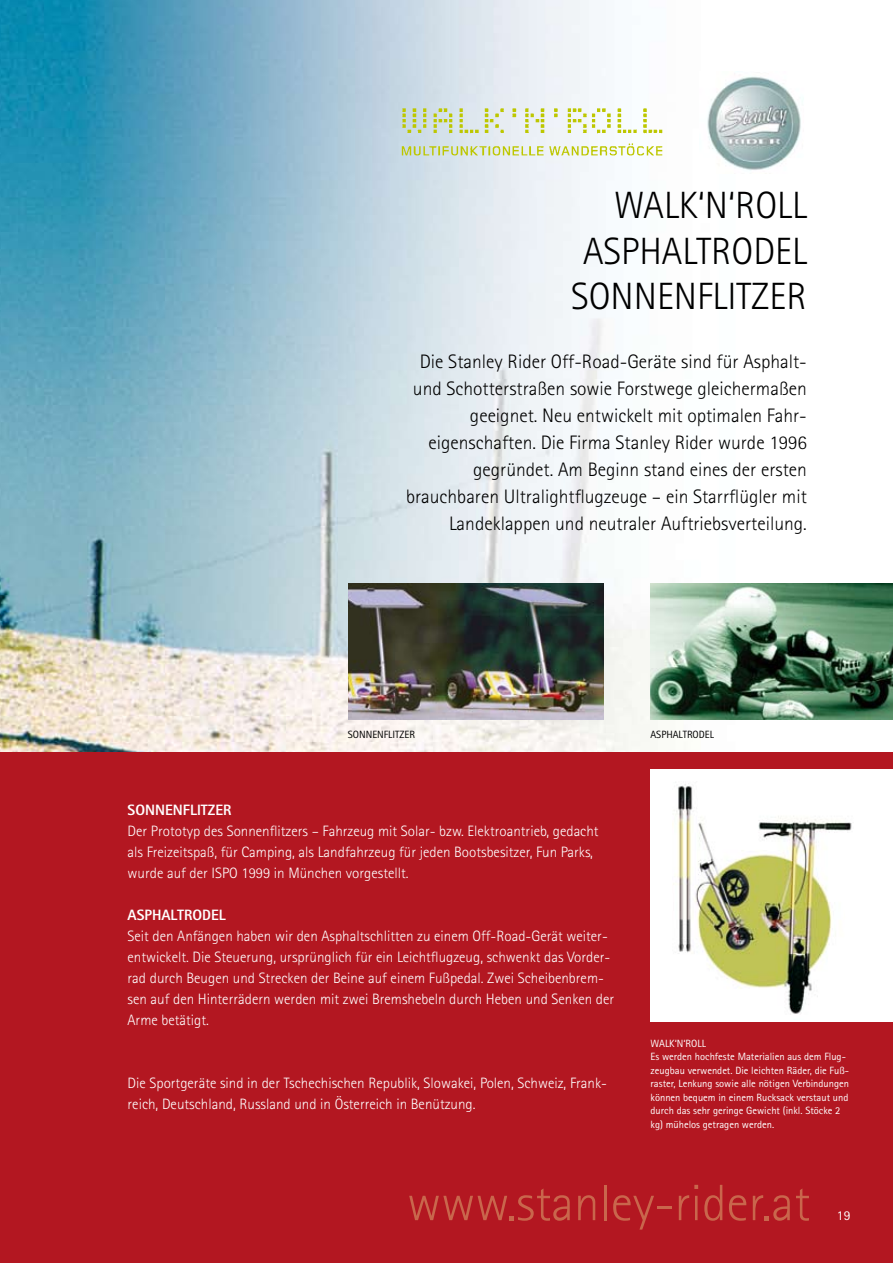
<style>
.page{position:relative;width:893px;height:1263px;background:#fff}
.page>*{position:absolute;margin:0;border:0;box-sizing:border-box;transform-origin:0 0}
.t1{font:300 51.3px "Rotis Sans Serif";color:#c9664c}
.t2{font:300 37.95px "Rotis Sans Serif";color:#000}
.t3{font:300 19.5px/27px "Rotis Sans Serif";color:#000;text-align:right}
.t4{font:300 15px/21px "Rotis Sans Serif";color:#fff}
.t5{font:800 15px "Rotis Sans Serif";color:#fff}
.t6{font:13.5px "Rotis Sans Serif";color:#fff}
.t7{font:10.5px/13.5px "Rotis Sans Serif";color:#fff}
.t8{font:10.5px "Rotis Sans Serif";color:#000}
</style>
<div class="page">
<img style="left:0;top:0;width:782px;height:753px">
<div style="left:0;top:753px;width:893px;height:510px;background:#b31721"></div>
<div style="left:651px;top:770px;width:242px;height:252px;background:#fff"></div>
<img style="left:651px;top:583px;width:242px;height:136px">
<img style="left:699px;top:71px;width:102px;height:102px">
<img style="left:391px;top:95px;width:284px;height:68px">
<img style="left:348px;top:583px;width:255px;height:136px">
<img style="left:676px;top:783px;width:176px;height:231px">
<h2 class="t2" style="left:614px;top:183px;width:159px">Walk‘n‘Roll</h2>
<h2 class="t2" style="left:583px;top:229px;width:40px">Asphaltrodel</h2>
<h2 class="t2" style="left:571px;top:275px;width:37px">Sonnenflitzer</h2>
<p class="t3" style="left:406px;top:348px;width:402px">Die Stanley Rider Off-Road-Geräte sind für Asphalt&shy;und Schotterstraßen sowie Forstwege gleichermaßen geeignet. Neu entwickelt mit optimalen Fahr&shy;eigenschaften. Die Firma Stanley Rider wurde 1996 gegründet. Am Beginn stand eines der ersten brauchbaren Ultralightflugzeuge – ein Starrflügler mit Landeklappen und neutraler Auftriebsverteilung.</p>
<p class="t8" style="left:348px;top:728px;width:12px">Sonnenflitzer</p>
<p class="t5" style="left:128px;top:801px;width:18px">SONNEN</p>
<p class="t5" style="left:183px;top:801px;width:41px">FLITZER</p>
<p class="t4" style="left:128px;top:821px;width:473px">Der Prototyp des Sonnenflitzers – Fahrzeug mit Solar- bzw. Elektroantrieb, gedacht als Freizeitspaß, für Camping, als Landfahrzeug für jeden Bootsbesitzer, Fun Parks, wurde auf der ISPO 1999 in München vorgestellt.</p>
<p class="t5" style="left:128px;top:906px;width:19px">ASPHALTRODEL</p>
<p class="t4" style="left:128px;top:926px;width:488px">Seit den Anfängen haben wir den Asphaltschlitten zu einem Off-Road-Gerät weiter&shy;entwickelt. Die Steuerung, ursprünglich für ein Leichtflugzeug, schwenkt das Vorder&shy;rad durch Beugen und Strecken der Beine auf einem Fußpedal. Zwei Scheibenbrem&shy;sen auf den Hinterrädern werden mit zwei Bremshebeln durch Heben und Senken der Arme betätigt.</p>
<p class="t4" style="left:128px;top:1073px;width:481px">Die Sportgeräte sind in der Tschechischen Republik, Slowakei, Polen, Schweiz, Frank&shy;reich, Deutschland, Russland und in Österreich in Benützung.</p>
<p class="t8" style="left:650px;top:728px;width:13px">Asphaltrodel</p>
<p class="t7" style="left:651px;top:1036px;width:200px">WALK‘N‘ROLL<br>Es werden hochfeste Materialien aus dem Flug&shy;zeugbau verwendet. Die leichten Räder, die Fuß&shy;raster, Lenkung sowie alle nötigen Verbindungen können bequem in einem Rucksack verstaut und durch das sehr geringe Gewicht (inkl. Stöcke 2 kg) mühelos getragen werden.</p>
<h1 class="t1" style="left:407px;top:1173px;width:405px">www.stanley-rider.at</h1>
<p class="t6" style="left:837px;top:1208px;width:15px">19</p>
</div>
